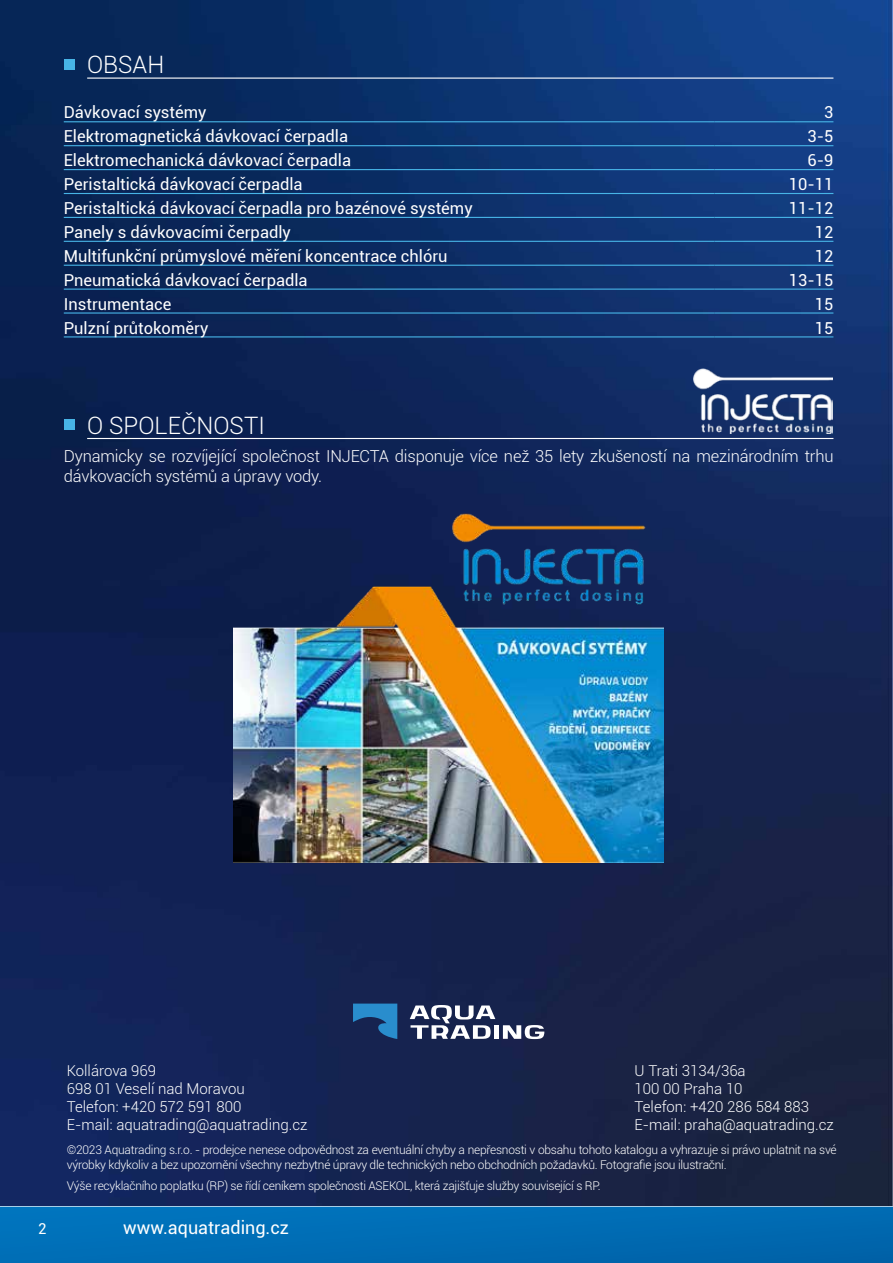
<style>
.page{position:relative;width:893px;height:1263px;background:#fff}
.page>*{position:absolute;margin:0;border:0;box-sizing:border-box;transform-origin:0 0}
.t1{font:300 24px "Roboto";color:#fff}
.t2{font:18px "Roboto";color:#fff}
.t3{font:16.5px "Roboto";color:#fff}
.t4{font:300 16.5px/19.8px "Roboto";letter-spacing:-.01em;color:#fff}
.t5{font:300 15px/18px "Roboto";color:#fff}
.t6{font:15px "Roboto";color:#fff}
.t7{font:300 12px/14.4px "Roboto";letter-spacing:-.02em;color:#fff}
</style>
<div class="page">
<img style="left:0;top:0;width:893px;height:1206px">
<svg style="left:0;top:1206px;width:893px;height:57px;background:#026db4"></svg>
<img style="left:233px;top:506px;width:431px;height:356px">
<hr style="left:64px;top:121px;width:650px;height:1px;background:#47b4e6">
<hr style="left:714px;top:121px;width:119px;height:1px;background:#47b4e6">
<hr style="left:64px;top:145px;width:650px;height:1px;background:#47b4e6">
<hr style="left:714px;top:145px;width:119px;height:1px;background:#47b4e6">
<hr style="left:64px;top:169px;width:650px;height:1px;background:#47b4e6">
<hr style="left:714px;top:169px;width:119px;height:1px;background:#47b4e6">
<hr style="left:64px;top:193px;width:650px;height:1px;background:#47b4e6">
<hr style="left:714px;top:193px;width:119px;height:1px;background:#47b4e6">
<hr style="left:64px;top:217px;width:650px;height:1px;background:#47b4e6">
<hr style="left:714px;top:217px;width:119px;height:1px;background:#47b4e6">
<hr style="left:64px;top:241px;width:650px;height:1px;background:#47b4e6">
<hr style="left:714px;top:241px;width:119px;height:1px;background:#47b4e6">
<hr style="left:64px;top:265px;width:650px;height:1px;background:#47b4e6">
<hr style="left:714px;top:265px;width:119px;height:1px;background:#47b4e6">
<hr style="left:64px;top:289px;width:650px;height:1px;background:#47b4e6">
<hr style="left:714px;top:289px;width:119px;height:1px;background:#47b4e6">
<hr style="left:64px;top:312px;width:650px;height:2px;background:#47b4e6">
<hr style="left:714px;top:312px;width:119px;height:2px;background:#47b4e6">
<hr style="left:64px;top:336px;width:650px;height:1px;background:#47b4e6">
<hr style="left:714px;top:336px;width:119px;height:1px;background:#47b4e6">
<hr style="left:87px;top:78px;width:746px;height:1px;background:#fff">
<hr style="left:87px;top:438px;width:746px;height:1px;background:#fff">
<div style="left:64px;top:419px;width:10px;height:11px;background:#47b4e6"></div>
<div style="left:64px;top:60px;width:10px;height:10px;background:#47b4e6"></div>
<svg style="left:353px;top:1003px;width:44px;height:36px;background:#21629a"></svg>
<div style="left:494px;top:1025px;width:5px;height:14px;background:#fff"></div>
<svg style="left:503px;top:1025px;width:41px;height:14px"></svg>
<svg style="left:410px;top:1005px;width:85px;height:34px"></svg>
<img style="left:693px;top:369px;width:139px;height:65px">
<h1 class="t1" style="left:87px;top:48px;width:79px">OBSAH</h1>
<h3 class="t3" style="left:64px;top:101px;width:144px">Dávkovací systémy</h3>
<h3 class="t3" style="left:824px;top:101px;width:11px">3</h3>
<h3 class="t3" style="left:64px;top:125px;width:286px">Elektromagnetická dávkovací čerpadla</h3>
<h3 class="t3" style="left:807px;top:125px;width:28px">3-5</h3>
<h3 class="t3" style="left:64px;top:149px;width:289px">Elektromechanická dávkovací čerpadla</h3>
<h3 class="t3" style="left:807px;top:149px;width:28px">6-9</h3>
<h3 class="t3" style="left:64px;top:173px;width:240px">Peristaltická dávkovací čerpadla</h3>
<h3 class="t3" style="left:789px;top:173px;width:46px">10-11</h3>
<h3 class="t3" style="left:64px;top:197px;width:410px">Peristaltická dávkovací čerpadla pro bazénové systémy</h3>
<h3 class="t3" style="left:789px;top:197px;width:46px">11-12</h3>
<h3 class="t3" style="left:64px;top:220px;width:229px">Panely s dávkovacími čerpadly</h3>
<h3 class="t3" style="left:815px;top:220px;width:20px">12</h3>
<h3 class="t3" style="left:64px;top:244px;width:385px">Multifunkční průmyslové měření koncentrace chlóru</h3>
<h3 class="t3" style="left:815px;top:244px;width:20px">12</h3>
<h3 class="t3" style="left:64px;top:268px;width:245px">Pneumatická dávkovací čerpadla</h3>
<h3 class="t3" style="left:789px;top:268px;width:46px">13-15</h3>
<h3 class="t3" style="left:64px;top:292px;width:109px">Instrumentace</h3>
<h3 class="t3" style="left:815px;top:292px;width:20px">15</h3>
<h3 class="t3" style="left:64px;top:316px;width:146px">Pulzní průtokoměry</h3>
<h3 class="t3" style="left:815px;top:316px;width:20px">15</h3>
<h1 class="t1" style="left:87px;top:408px;width:179px">O SPOLEČNOSTI</h1>
<h3 class="t4" style="left:64px;top:445px;width:771px">Dynamicky se rozvíjející společnost INJECTA disponuje více než 35 lety zkušeností na mezinárodním trhu dávkovacích systémů a úpravy vody.</h3>
<p class="t5" style="left:67px;top:1061px;width:242px">Kollárova 969<br>698 01 Veselí nad Moravou<br>Telefon: +420 572 591 800<br>E-mail: aquatrading@aquatrading.cz</p>
<p class="t5" style="left:635px;top:1061px;width:201px">U Trati 3134/36a<br>100 00 Praha 10<br>Telefon: +420 286 584 883<br>E-mail: praha@aquatrading.cz</p>
<p class="t7" style="left:67px;top:1142px;width:771px">©2023 Aquatrading s.r.o. - prodejce nenese odpovědnost za eventuální chyby a nepřesnosti v obsahu tohoto katalogu a vyhrazuje si právo uplatnit na své výrobky kdykoliv a bez upozornění všechny nezbytné úpravy dle technických nebo obchodních požadavků. Fotografie jsou ilustrační.</p>
<p class="t7" style="left:67px;top:1178px;width:535px">Výše recyklačního poplatku (RP) se řídí ceníkem společnosti ASEKOL, která zajišťuje služby související s RP.</p>
<p class="t6" style="left:38px;top:1218px;width:10px">2</p>
<h2 class="t2" style="left:123px;top:1215px;width:167px">www.aquatrading.cz</h2>
</div>
